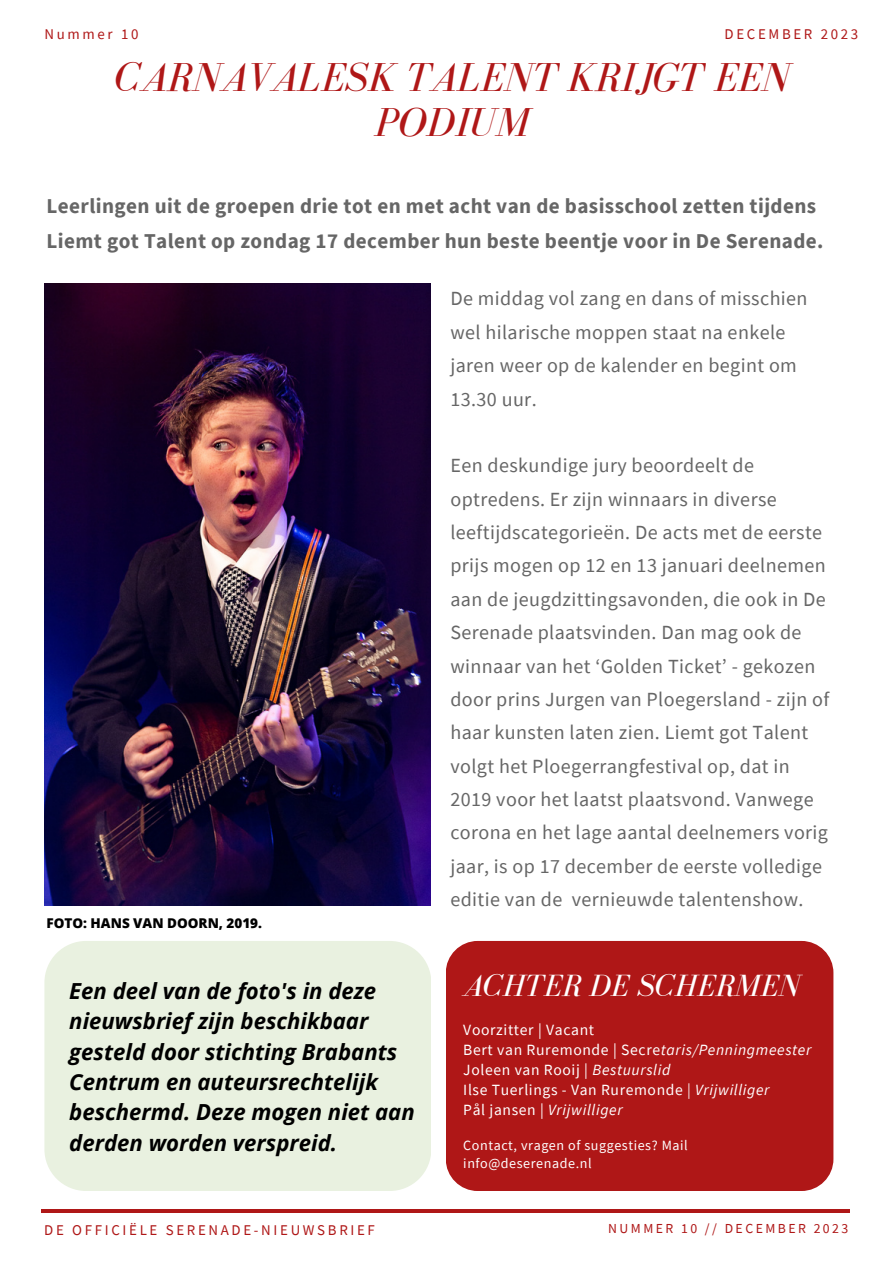
<style>
.page{position:relative;width:893px;height:1264px;background:#fff}
.page>*{position:absolute;margin:0;border:0;box-sizing:border-box;transform-origin:0 0}
.t1{font:italic 41.55px/45.3px "Bodoni FLF";color:#af1717;text-align:center}
.t2{font:italic 31.65px "Bodoni FLF";color:#fff}
.t3{font:italic 700 22.05px/30.3px "Open Sans";color:#000}
.t4{font:700 21.15px/35px "Source Sans Pro";letter-spacing:.02em;color:#666}
.t5{font:20.1px/33.3px "Source Sans Pro";letter-spacing:.02em;color:#666}
.t6{font:15.6px "Source Sans Pro";letter-spacing:.04em;color:#fff}
.t7{font:italic 15.6px "Source Sans Pro";letter-spacing:.04em;color:#fff}
.t8{font:14.85px "Source Sans Pro";letter-spacing:.18em;color:#af1717}
.t9{font:14.1px/17.9px "Source Sans Pro";letter-spacing:.04em;color:#fff}
.t10{font:13.8px "Source Sans Pro";letter-spacing:.18em;color:#af1717}
.t11{font:800 13.5px "Open Sans";color:#000}
.s1{font-style:italic}
.s2{font-style:normal}
</style>
<div class="page">
<hr style="left:41px;top:1209px;width:809px;height:3px;background:#af1717">
<img style="left:44px;top:284px;width:386px;height:621px">
<div style="left:445px;top:940px;width:388px;height:250px;background:#af1717;border-radius:32px"></div>
<div style="left:44px;top:941px;width:387px;height:249px;background:#e9f1e0"></div>
<p class="t8" style="left:44px;top:25px;width:96px">Nummer 10</p>
<p class="t8" style="left:724px;top:25px;width:135px">DECEMBER 2023</p>
<p class="t1" style="left:115px;top:55px;width:676px">CARNAVALESK TALENT KRIJGT EEN<br>PODIUM</p>
<p class="t4" style="left:46px;top:188px;width:778px">Leerlingen uit de groepen drie tot en met acht van de basisschool zetten tijdens<br>Liemt got Talent op zondag 17 december hun beste beentje voor in De Serenade.</p>
<p class="t5" style="left:450px;top:282px;width:358px">De middag vol zang en dans of misschien wel hilarische moppen staat na enkele jaren weer op de kalender en begint om<br>13.30 uur.</p>
<p class="t11" style="left:46px;top:913px;width:217px">FOTO: HANS VAN DOORN, 2019.</p>
<p class="t3" style="left:69px;top:975px;width:347px">Een deel van de foto's in deze nieuwsbrief zijn beschikbaar gesteld door stichting Brabants<br>Centrum en auteursrechtelijk beschermd. Deze mogen niet aan derden worden verspreid.</p>
<p class="t5" style="left:450px;top:448px;width:380px">Een deskundige jury beoordeelt de optredens. Er zijn winnaars in diverse leeftijdscategorieën. De acts met de eerste prijs mogen op 12 en 13 januari deelnemen aan de jeugdzittingsavonden, die ook in De Serenade plaatsvinden. Dan mag ook de winnaar van het ‘Golden Ticket’ - gekozen door prins Jurgen van Ploegersland - zijn of haar kunsten laten zien. Liemt got Talent volgt het Ploegerrangfestival op, dat in 2019 voor het laatst plaatsvond. Vanwege corona en het lage aantal deelnemers vorig jaar, is op 17 december de eerste volledige editie van de vernieuwde talentenshow.</p>
<p class="t2" style="left:463px;top:968px;width:338px">ACHTER DE SCHERMEN</p>
<p class="t6" style="left:463px;top:1019px;width:132px">Voorzitter | Vacant</p>
<p class="t6" style="left:463px;top:1039px;width:349px">Bert van Ruremonde | Secre<span class="s1">taris/Penningmeester</span></p>
<p class="t6" style="left:463px;top:1059px;width:209px">Joleen van Rooij | <span class="s1">Bestuurslid</span></p>
<p class="t6" style="left:463px;top:1079px;width:308px">Ilse Tuerlings - Van Ruremonde <span class="s1">| Vrijwilliger</span></p>
<p class="t7" style="left:463px;top:1099px;width:161px"><span class="s2">Pål jansen |</span> Vrijwilliger</p>
<p class="t9" style="left:463px;top:1135px;width:226px">Contact, vragen of suggesties? Mail info@deserenade.nl</p>
<p class="t8" style="left:44px;top:1220px;width:332px">DE OFFICIËLE SERENADE-NIEUWSBRIEF</p>
<p class="t10" style="left:608px;top:1219px;width:242px">NUMMER 10 // DECEMBER 2023</p>
</div>
